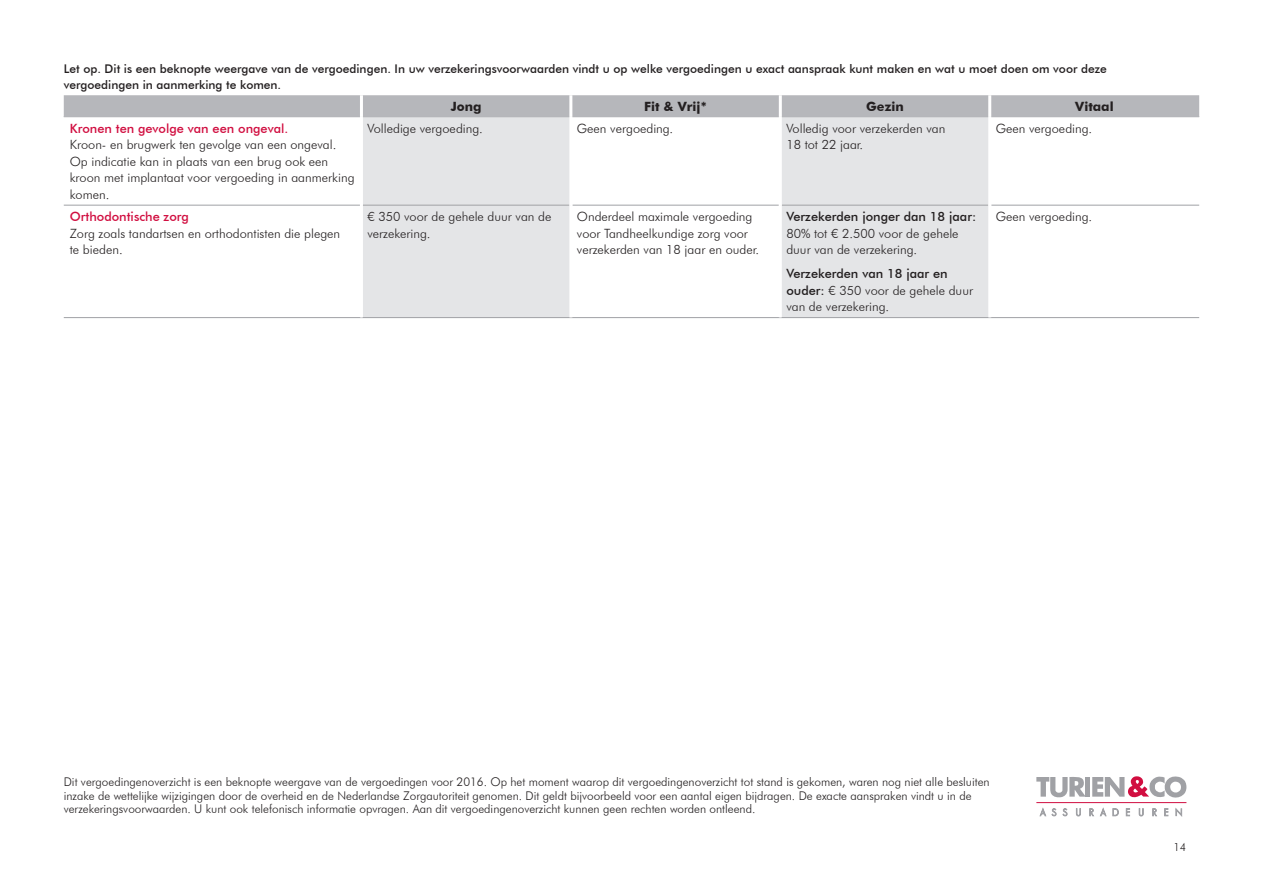
<style>
.page{position:relative;width:1263px;height:893px;background:#fff}
.page>*{position:absolute;margin:0;border:0;box-sizing:border-box;transform-origin:0 0}
.Vergoeding_-_Platte{font:300 12.75px/16.5px "Futura BT";color:#231f20}
.Artikel_platte_tekst{font:300 12.75px/16.5px "Futura BT";color:#231f20}
.Vergoeding_opsomming{font:300 12.75px/16.5px "Futura BT";color:#231f20}
.Artikel_naam{font:500 12.75px "Futura BT";color:#d10e40}
.t1{font:700 12.75px "Futura BT";color:#231f20}
.t2{font:300 12px/13.5px "Futura BT";color:#231f20}
.t3{font:500 12px/16.5px "Futura BT";color:#231f20}
.t4{font:300 11.25px "Futura BT";color:#231f20}
.s1{font-weight:500}
</style>
<div class="page">
<svg style="left:363px;top:117px;width:625px;height:200px;fill:#e4e5e7"></svg>
<hr style="left:64px;top:205px;width:296px;height:1px;background:#a0a1a5">
<hr style="left:363px;top:205px;width:206px;height:1px;background:#a0a1a5">
<hr style="left:572px;top:205px;width:207px;height:1px;background:#a0a1a5">
<hr style="left:782px;top:205px;width:206px;height:1px;background:#a0a1a5">
<hr style="left:991px;top:205px;width:208px;height:1px;background:#a0a1a5">
<hr style="left:64px;top:317px;width:297px;height:1px;background:#a0a1a5">
<hr style="left:361px;top:317px;width:210px;height:1px;background:#a0a1a5">
<hr style="left:571px;top:317px;width:209px;height:1px;background:#a0a1a5">
<hr style="left:780px;top:317px;width:210px;height:1px;background:#a0a1a5">
<hr style="left:990px;top:317px;width:209px;height:1px;background:#a0a1a5">
<hr style="left:569px;top:117px;width:3px;height:88px;background:#fff">
<hr style="left:569px;top:205px;width:3px;height:112px;background:#fff">
<hr style="left:779px;top:117px;width:3px;height:88px;background:#fff">
<hr style="left:779px;top:205px;width:3px;height:112px;background:#fff">
<hr style="left:1036px;top:802px;width:150px;height:1px;background:#d10e40">
<div style="left:1085px;top:777px;width:5px;height:20px;background:#a0a1a5"></div>
<svg style="left:1092px;top:776px;width:94px;height:22px"></svg>
<svg style="left:1036px;top:777px;width:49px;height:21px"></svg>
<svg style="left:1039px;top:808px;width:29px;height:8px"></svg>
<svg style="left:1076px;top:808px;width:5px;height:8px"></svg>
<svg style="left:1089px;top:808px;width:30px;height:8px"></svg>
<svg style="left:1126px;top:808px;width:4px;height:8px"></svg>
<svg style="left:1138px;top:808px;width:6px;height:8px"></svg>
<svg style="left:1152px;top:808px;width:5px;height:8px"></svg>
<svg style="left:1164px;top:808px;width:4px;height:8px"></svg>
<svg style="left:1175px;top:808px;width:7px;height:9px"></svg>
<div style="left:64px;top:95px;width:1135px;height:22px;background:#b6b7bb"></div>
<hr style="left:360px;top:95px;width:3px;height:22px;background:#fff">
<hr style="left:569px;top:95px;width:3px;height:22px;background:#fff">
<hr style="left:779px;top:95px;width:3px;height:22px;background:#fff">
<hr style="left:988px;top:95px;width:3px;height:22px;background:#fff">
<p class="t3" style="left:64px;top:60px;width:1044px">Let op. Dit is een beknopte weergave van de vergoedingen. In uw verzekeringsvoorwaarden vindt u op welke vergoedingen u exact aanspraak kunt maken en wat u moet doen om voor deze vergoedingen in aanmerking te komen.</p>
<p class="t1" style="left:451px;top:99px;width:32px">Jong</p>
<p class="t1" style="left:644px;top:99px;width:65px">Fit &amp; Vrij*</p>
<p class="t1" style="left:866px;top:99px;width:39px">Gezin</p>
<p class="t1" style="left:1075px;top:99px;width:40px">Vitaal</p>
<p class="Artikel_naam" style="left:70px;top:120px;width:220px">Kronen ten gevolge van een ongeval.</p>
<p class="Artikel_platte_tekst" style="left:70px;top:136px;width:286px">Kroon- en brugwerk ten gevolge van een ongeval.<br>Op indicatie kan in plaats van een brug ook een kroon met implantaat voor vergoeding in aanmerking komen.</p>
<p class="Artikel_naam" style="left:70px;top:209px;width:121px">Orthodontische zorg</p>
<p class="Artikel_platte_tekst" style="left:70px;top:225px;width:272px">Zorg zoals tandartsen en orthodontisten die plegen te bieden.</p>
<p class="Vergoeding_opsomming" style="left:367px;top:120px;width:117px">Volledige vergoeding.</p>
<p class="Vergoeding_-_Platte" style="left:577px;top:120px;width:98px">Geen vergoeding.</p>
<p class="Vergoeding_opsomming" style="left:786px;top:120px;width:161px">Volledig voor verzekerden van<br>18 tot 22 jaar.</p>
<p class="Vergoeding_opsomming" style="left:996px;top:120px;width:98px">Geen vergoeding.</p>
<p class="Vergoeding_-_Platte" style="left:367px;top:208px;width:186px">€ 350 voor de gehele duur van de verzekering.</p>
<p class="Vergoeding_-_Platte" style="left:577px;top:208px;width:184px">Onderdeel maximale vergoeding voor Tandheelkundige zorg voor verzekerden van 18 jaar en ouder.</p>
<p class="Vergoeding_-_Platte" style="left:786px;top:208px;width:191px"><span class="s1">Verzekerden jonger dan 18 jaar:<br></span>80% tot € 2.500 voor de gehele duur van de verzekering.</p>
<p class="Vergoeding_-_Platte" style="left:786px;top:265px;width:188px"><span class="s1">Verzekerden van 18 jaar en ouder:</span> € 350 voor de gehele duur van de verzekering.</p>
<p class="Vergoeding_opsomming" style="left:996px;top:208px;width:98px">Geen vergoeding.</p>
<p class="t2" style="left:64px;top:775px;width:927px">Dit vergoedingenoverzicht is een beknopte weergave van de vergoedingen voor 2016. Op het moment waarop dit vergoedingenoverzicht tot stand is gekomen, waren nog niet alle besluiten inzake de wettelijke wijzigingen door de overheid en de Nederlandse Zorgautoriteit genomen. Dit geldt bijvoorbeeld voor een aantal eigen bijdragen. De exacte aanspraken vindt u in de verzekeringsvoorwaarden. U kunt ook telefonisch informatie opvragen. Aan dit vergoedingenoverzicht kunnen geen rechten worden ontleend.</p>
<p class="t4" style="left:1173px;top:840px;width:14px">14</p>
</div>
